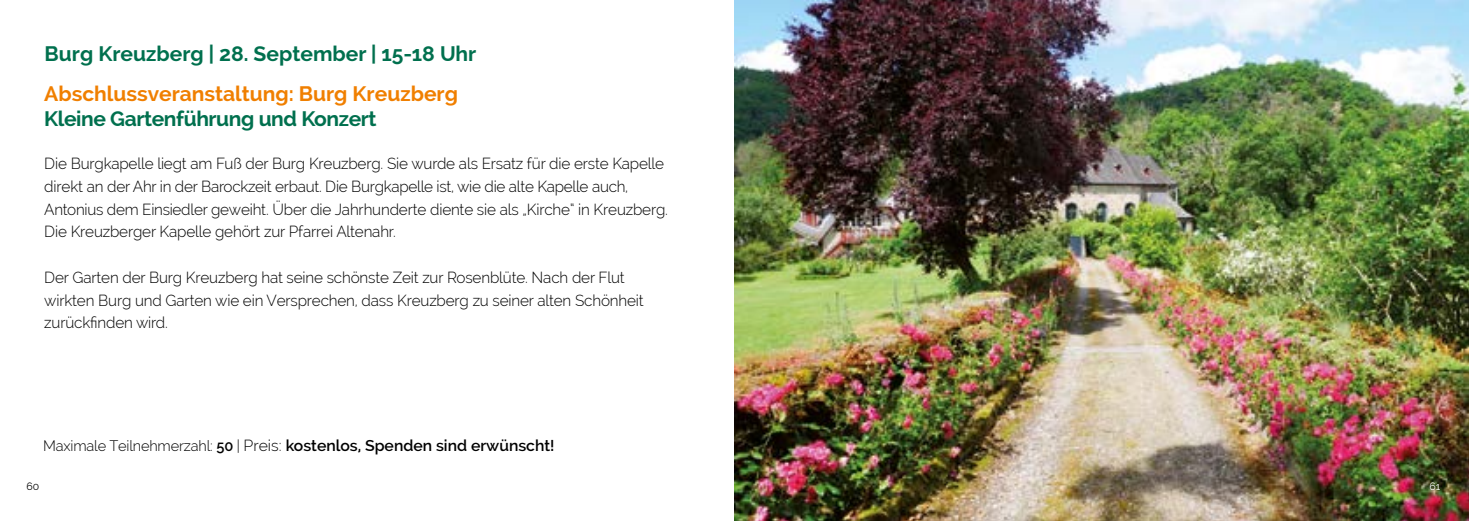
<style>
.page{position:relative;width:1469px;height:521px;background:#fff}
.page>*{position:absolute;margin:0;border:0;box-sizing:border-box;transform-origin:0 0}
.t1{font:700 21px "Raleway";color:#f07f00}
.t2{font:700 21px "Raleway";color:#00704e}
.t3{font:700 21px "Raleway";letter-spacing:-.02em;color:#00704e}
.t4{font:300 15.75px/22.8px "Raleway";letter-spacing:-.01em;color:#000}
.t5{font:600 15.75px "Raleway";color:#000}
.t6{font:10.5px "Raleway";color:#000}
.t7{font:10.5px "Raleway";color:#fff}
.s1{font-weight:300;font-size:14.88px}
.s2{font-size:14.88px}
.s3{font-weight:300}
</style>
<div class="page">
<img style="left:734px;top:0;width:734px;height:521px">
<h1 class="t2" style="left:45px;top:42px;width:433px">Burg Kreuzberg | 28. September | 15-18 Uhr</h1>
<h1 class="t1" style="left:44px;top:82px;width:415px">Abschlussveranstaltung: Burg Kreuzberg</h1>
<h1 class="t3" style="left:44px;top:107px;width:334px">Kleine Gartenführung und Konzert</h1>
<p class="t4" style="left:44px;top:152px;width:625px">Die Burgkapelle liegt am Fuß der Burg Kreuzberg. Sie wurde als Ersatz für die erste Kapelle direkt an der Ahr in der Barockzeit erbaut. Die Burgkapelle ist, wie die alte Kapelle auch, Antonius dem Einsiedler geweiht. Über die Jahrhunderte diente sie als „Kirche“ in Kreuzberg.<br>Die Kreuzberger Kapelle gehört zur Pfarrei Altenahr.</p>
<p class="t4" style="left:44px;top:266px;width:601px">Der Garten der Burg Kreuzberg hat seine schönste Zeit zur Rosenblüte. Nach der Flut wirkten Burg und Garten wie ein Versprechen, dass Kreuzberg zu seiner alten Schönheit zurückfinden wird.</p>
<p class="t5" style="left:43px;top:437px;width:513px"><span class="s1">Maximale Teilnehmerzahl:</span> <span class="s2">50</span> <span class="s1">|</span> <span class="s3">Preis:</span> kostenlos, Spenden sind erwünscht!</p>
<p class="t6" style="left:27px;top:480px;width:14px">60</p>
<p class="t7" style="left:1429px;top:480px;width:12px">61</p>
</div>
